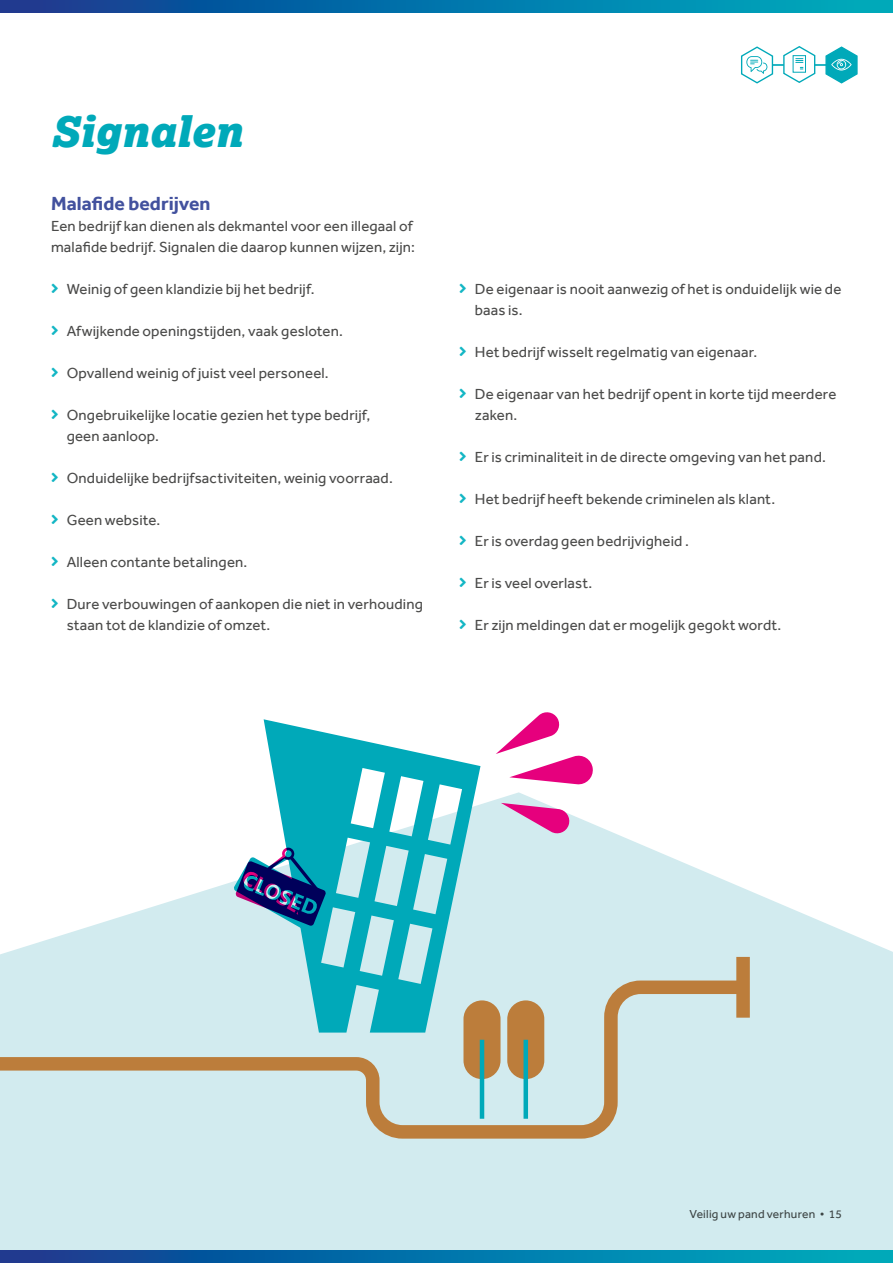
<style>
.page{position:relative;width:893px;height:1263px;background:#fff}
.page>*{position:absolute;margin:0;border:0;box-sizing:border-box;transform-origin:0 0}
.t1{font:italic 900 42px "Lexia";letter-spacing:-.005em;color:#00a9b9}
.t2{font:700 19.5px "Effra";letter-spacing:.005em;color:#42519e}
.t3{font:15px/21px "Effra";letter-spacing:.01em;color:#4a4a49}
.t4{font:12px "Effra";letter-spacing:.02em;color:#4a4a49}
</style>
<div class="page">
<svg style="left:0;top:792px;width:893px;height:458px;fill:#d2ebef"></svg>
<hr style="left:765px;top:64px;width:81px;height:2px;background:#00a9b9">
<svg style="left:825px;top:46px;width:33px;height:38px"></svg>
<svg style="left:782px;top:46px;width:34px;height:37px"></svg>
<svg style="left:741px;top:46px;width:33px;height:38px"></svg>
<svg style="left:264px;top:719px;width:216px;height:255px"></svg>
<svg style="left:0;top:974px;width:757px;height:171px;background:#c6ddda"></svg>
<div style="left:736px;top:957px;width:14px;height:61px;background:#bc7d3b"></div>
<svg style="left:234px;top:847px;width:92px;height:83px;background:#5582aa"></svg>
<div style="left:463px;top:1000px;width:37px;height:79px;background:#bc7d3b;border-radius:19px"></div>
<hr style="left:480px;top:1040px;width:4px;height:79px;background:#00a9b9">
<div style="left:507px;top:1000px;width:37px;height:79px;background:#bc7d3b;border-radius:19px"></div>
<div style="left:523px;top:1040px;width:5px;height:79px;background:#00a9b9"></div>
<svg style="left:496px;top:712px;width:97px;height:73px"></svg>
<svg style="left:501px;top:803px;width:70px;height:32px;background:#dd87be"></svg>
<svg style="left:0;top:0;width:893px;height:13px;background:#0574a8"></svg>
<svg style="left:0;top:1250px;width:893px;height:13px;background:#0574a8"></svg>
<h1 class="t1" style="left:51px;top:104px;width:193px">Signalen</h1>
<h2 class="t2" style="left:51px;top:192px;width:161px">Malafide bedrijven</h2>
<p class="t3" style="left:51px;top:215px;width:365px">Een bedrijf kan dienen als dekmantel voor een illegaal of malafide bedrijf. Signalen die daarop kunnen wijzen, zijn:</p>
<p class="t3" style="left:67px;top:278px;width:249px">Weinig of geen klandizie bij het bedrijf.</p>
<p class="t3" style="left:67px;top:320px;width:278px">Afwijkende openingstijden, vaak gesloten.</p>
<p class="t3" style="left:67px;top:362px;width:264px">Opvallend weinig of juist veel personeel.</p>
<p class="t3" style="left:67px;top:404px;width:305px">Ongebruikelijke locatie gezien het type bedrijf, geen aanloop.</p>
<p class="t3" style="left:67px;top:467px;width:328px">Onduidelijke bedrijfsactiviteiten, weinig voorraad.</p>
<p class="t3" style="left:67px;top:509px;width:95px">Geen website.</p>
<p class="t3" style="left:67px;top:551px;width:182px">Alleen contante betalingen.</p>
<p class="t3" style="left:67px;top:593px;width:358px">Dure verbouwingen of aankopen die niet in verhouding staan tot de klandizie of omzet.</p>
<p class="t3" style="left:475px;top:278px;width:368px">De eigenaar is nooit aanwezig of het is onduidelijk wie de baas is.</p>
<p class="t3" style="left:475px;top:341px;width:284px">Het bedrijf wisselt regelmatig van eigenaar.</p>
<p class="t3" style="left:475px;top:383px;width:363px">De eigenaar van het bedrijf opent in korte tijd meerdere zaken.</p>
<p class="t3" style="left:475px;top:446px;width:353px">Er is criminaliteit in de directe omgeving van het pand.</p>
<p class="t3" style="left:475px;top:488px;width:302px">Het bedrijf heeft bekende criminelen als klant.</p>
<p class="t3" style="left:475px;top:530px;width:216px">Er is overdag geen bedrijvigheid .</p>
<p class="t3" style="left:475px;top:572px;width:119px">Er is veel overlast.</p>
<p class="t3" style="left:475px;top:614px;width:308px">Er zijn meldingen dat er mogelijk gegokt wordt.</p>
<p class="t4" style="left:689px;top:1207px;width:154px">Veilig uw pand verhuren • 15</p>
</div>
